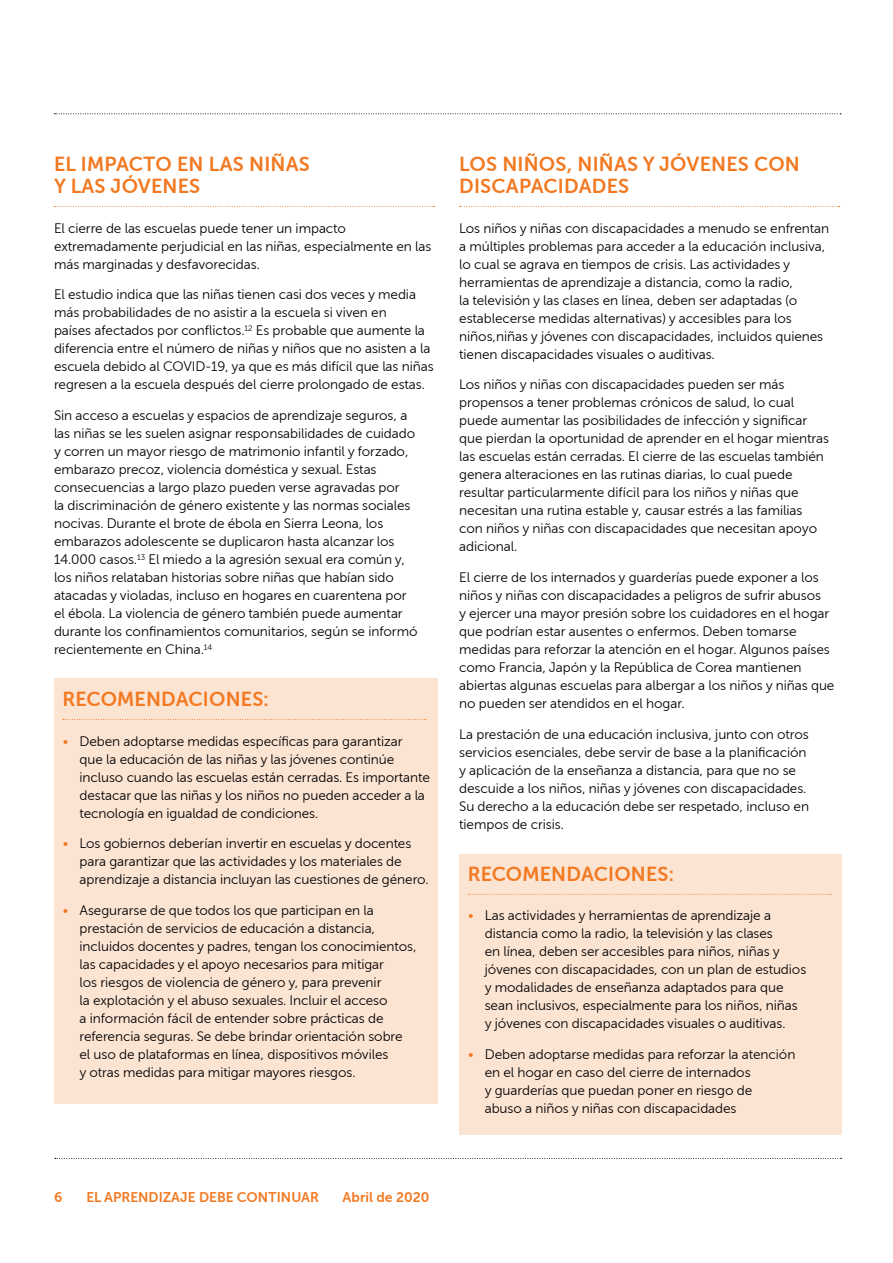
<style>
.page{position:relative;width:893px;height:1263px;background:#fff}
.page>*{position:absolute;margin:0;border:0;box-sizing:border-box;transform-origin:0 0}
.t1{font:19.5px/22.5px "Museo Sans Cyrl 700";letter-spacing:.01em;color:#f27921}
.t2{font:13.5px "Museo Sans Cyrl 700";color:#f27921}
.t3{font:13.2px/18px "Museo Sans Cyrl 300";letter-spacing:-.005em;color:#000}
.s1{color:#f27921}
</style>
<div class="page">
<svg style="left:54px;top:113px;width:787px;height:1px"></svg>
<svg style="left:55px;top:1158px;width:787px;height:1px"></svg>
<div style="left:459px;top:854px;width:383px;height:280px;background:#fce4d3"></div>
<div style="left:54px;top:679px;width:383px;height:425px;background:#fce4d3"></div>
<svg style="left:54px;top:206px;width:380px;height:1px"></svg>
<svg style="left:63px;top:719px;width:363px;height:1px"></svg>
<svg style="left:460px;top:206px;width:380px;height:1px"></svg>
<svg style="left:468px;top:894px;width:363px;height:1px"></svg>
<h1 class="t1" style="left:54px;top:153px;width:257px">EL IMPACTO EN LAS NIÑAS<br>Y LAS JÓVENES</h1>
<p class="t3" style="left:54px;top:219px;width:379px">El cierre de las escuelas puede tener un impacto extremadamente perjudicial en las niñas, especialmente en las más marginadas y desfavorecidas.</p>
<p class="t3" style="left:54px;top:286px;width:381px">El estudio indica que las niñas tienen casi dos veces y media más probabilidades de no asistir a la escuela si viven en<br>países afectados por conflictos.<sup>12</sup> Es probable que aumente la diferencia entre el número de niñas y niños que no asisten a la escuela debido al COVID-19, ya que es más difícil que las niñas regresen a la escuela después del cierre prolongado de estas.</p>
<p class="t3" style="left:54px;top:407px;width:365px">Sin acceso a escuelas y espacios de aprendizaje seguros, a las niñas se les suelen asignar responsabilidades de cuidado y corren un mayor riesgo de matrimonio infantil y forzado, embarazo precoz, violencia doméstica y sexual. Estas consecuencias a largo plazo pueden verse agravadas por<br>la discriminación de género existente y las normas sociales nocivas. Durante el brote de ébola en Sierra Leona, los embarazos adolescente se duplicaron hasta alcanzar los 14.000 casos.<sup>13</sup> El miedo a la agresión sexual era común y, los niños relataban historias sobre niñas que habían sido atacadas y violadas, incluso en hogares en cuarentena por el ébola. La violencia de género también puede aumentar durante los confinamientos comunitarios, según se informó recientemente en China.<sup>14</sup></p>
<h1 class="t1" style="left:63px;top:688px;width:208px">RECOMENDACIONES:</h1>
<p class="t3" style="left:80px;top:732px;width:352px;text-indent:-17px"><span class="s1">•</span> Deben adoptarse medidas específicas para garantizar<br>que la educación de las niñas y las jóvenes continúe incluso cuando las escuelas están cerradas. Es importante destacar que las niñas y los niños no pueden acceder a la tecnología en igualdad de condiciones.</p>
<p class="t3" style="left:80px;top:835px;width:351px;text-indent:-17px"><span class="s1">•</span> Los gobiernos deberían invertir en escuelas y docentes para garantizar que las actividades y los materiales de aprendizaje a distancia incluyan las cuestiones de género.</p>
<p class="t3" style="left:80px;top:902px;width:339px;text-indent:-17px"><span class="s1">•</span> Asegurarse de que todos los que participan en la prestación de servicios de educación a distancia, incluidos docentes y padres, tengan los conocimientos, las capacidades y el apoyo necesarios para mitigar<br>los riesgos de violencia de género y, para prevenir<br>la explotación y el abuso sexuales. Incluir el acceso<br>a información fácil de entender sobre prácticas de referencia seguras. Se debe brindar orientación sobre el uso de plataformas en línea, dispositivos móviles<br>y otras medidas para mitigar mayores riesgos.</p>
<h1 class="t1" style="left:459px;top:153px;width:342px">LOS NIÑOS, NIÑAS Y JÓVENES CON<br>DISCAPACIDADES</h1>
<p class="t3" style="left:459px;top:219px;width:372px">Los niños y niñas con discapacidades a menudo se enfrentan a múltiples problemas para acceder a la educación inclusiva, lo cual se agrava en tiempos de crisis. Las actividades y herramientas de aprendizaje a distancia, como la radio,<br>la televisión y las clases en línea, deben ser adaptadas (o establecerse medidas alternativas) y accesibles para los niños,niñas y jóvenes con discapacidades, incluidos quienes tienen discapacidades visuales o auditivas.</p>
<p class="t3" style="left:459px;top:376px;width:371px">Los niños y niñas con discapacidades pueden ser más propensos a tener problemas crónicos de salud, lo cual puede aumentar las posibilidades de infección y significar que pierdan la oportunidad de aprender en el hogar mientras las escuelas están cerradas. El cierre de las escuelas también genera alteraciones en las rutinas diarias, lo cual puede resultar particularmente difícil para los niños y niñas que necesitan una rutina estable y, causar estrés a las familias con niños y niñas con discapacidades que necesitan apoyo adicional.</p>
<p class="t3" style="left:459px;top:569px;width:377px">El cierre de los internados y guarderías puede exponer a los niños y niñas con discapacidades a peligros de sufrir abusos<br>y ejercer una mayor presión sobre los cuidadores en el hogar que podrían estar ausentes o enfermos. Deben tomarse medidas para reforzar la atención en el hogar. Algunos países como Francia, Japón y la República de Corea mantienen abiertas algunas escuelas para albergar a los niños y niñas que no pueden ser atendidos en el hogar.</p>
<p class="t3" style="left:459px;top:725px;width:351px">La prestación de una educación inclusiva, junto con otros servicios esenciales, debe servir de base a la planificación y aplicación de la enseñanza a distancia, para que no se descuide a los niños, niñas y jóvenes con discapacidades.<br>Su derecho a la educación debe ser respetado, incluso en tiempos de crisis.</p>
<h1 class="t1" style="left:468px;top:863px;width:208px">RECOMENDACIONES:</h1>
<p class="t3" style="left:485px;top:907px;width:323px;text-indent:-17px"><span class="s1">•</span> Las actividades y herramientas de aprendizaje a distancia como la radio, la televisión y las clases<br>en línea, deben ser accesibles para niños, niñas y jóvenes con discapacidades, con un plan de estudios y modalidades de enseñanza adaptados para que sean inclusivos, especialmente para los niños, niñas y jóvenes con discapacidades visuales o auditivas.</p>
<p class="t3" style="left:485px;top:1046px;width:312px;text-indent:-17px"><span class="s1">•</span> Deben adoptarse medidas para reforzar la atención en el hogar en caso del cierre de internados<br>y guarderías que puedan poner en riesgo de<br>abuso a niños y niñas con discapacidades</p>
<p class="t2" style="left:54px;top:1190px;width:10px">6</p>
<p class="t2" style="left:86px;top:1190px;width:234px">EL APRENDIZAJE DEBE CONTINUAR</p>
<p class="t2" style="left:343px;top:1190px;width:88px">Abril de 2020</p>
</div>
